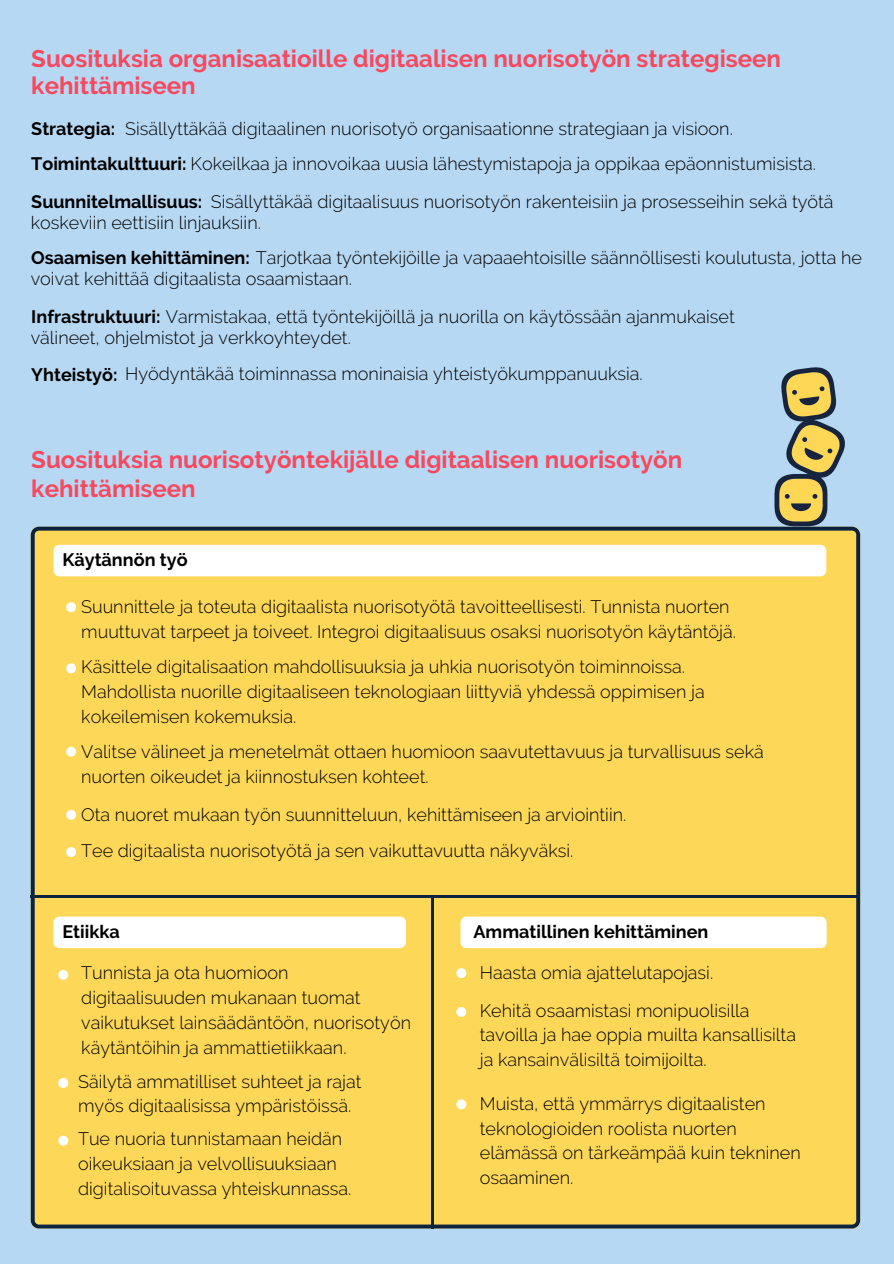
<style>
.page{position:relative;width:894px;height:1264px;background:#fff}
.page>*{position:absolute;margin:0;border:0;box-sizing:border-box;transform-origin:0 0}
.t1{font:700 24px/27px "Raleway";color:#f8485e}
.t2{font:300 18px/24.8px "Raleway";color:#000}
.t3{font:700 18px "Raleway";color:#000}
.s1{font-weight:700}
</style>
<div class="page">
<div style="left:0;top:0;width:893px;height:1263px;background:#b7d8f3"></div>
<div style="left:31px;top:526px;width:828px;height:702px;background:#fdd757"></div>
<div style="left:53px;top:545px;width:773px;height:31px;background:#fff;border-radius:6px"></div>
<svg style="left:66px;top:602px;width:12px;height:10px"></svg>
<svg style="left:66px;top:663px;width:12px;height:10px"></svg>
<svg style="left:66px;top:746px;width:12px;height:10px"></svg>
<svg style="left:66px;top:809px;width:12px;height:10px"></svg>
<svg style="left:66px;top:847px;width:12px;height:10px"></svg>
<hr style="left:31px;top:894px;width:828px;height:3px;background:#0c2340">
<hr style="left:431px;top:896px;width:3px;height:332px;background:#0c2340">
<div style="left:53px;top:916px;width:353px;height:32px;background:#fff;border-radius:6px"></div>
<div style="left:460px;top:916px;width:366px;height:32px;background:#fff;border-radius:6px"></div>
<svg style="left:58px;top:969px;width:12px;height:10px"></svg>
<svg style="left:58px;top:1077px;width:12px;height:10px"></svg>
<svg style="left:58px;top:1135px;width:12px;height:10px"></svg>
<svg style="left:456px;top:968px;width:12px;height:10px"></svg>
<svg style="left:456px;top:1006px;width:12px;height:10px"></svg>
<svg style="left:456px;top:1099px;width:12px;height:10px"></svg>
<img style="left:774px;top:367px;width:71px;height:159px">
<h1 class="t1" style="left:31px;top:45px;width:751px">Suosituksia organisaatioille digitaalisen nuorisotyön strategiseen kehittämiseen</h1>
<p class="t2" style="left:31px;top:111px;width:786px;line-height:35px"><span class="s1">Strategia:</span> Sisällyttäkää digitaalinen nuorisotyö organisaationne strategiaan ja visioon.<br><span class="s1">Toimintakulttuuri:</span> Kokeilkaa ja innovoikaa uusia lähestymistapoja ja oppikaa epäonnistumisista.</p>
<p class="t2" style="left:31px;top:191px;width:804px;line-height:21.1px"><span class="s1">Suunnitelmallisuus:</span> Sisällyttäkää digitaalisuus nuorisotyön rakenteisiin ja prosesseihin sekä työtä koskeviin eettisiin linjauksiin.</p>
<p class="t2" style="left:31px;top:245px;width:831px"><span class="s1">Osaamisen kehittäminen:</span> Tarjotkaa työntekijöille ja vapaaehtoisille säännöllisesti koulutusta, jotta he</p>
<p class="t2" style="left:31px;top:266px;width:323px">voivat kehittää digitaalista osaamistaan.</p>
<p class="t2" style="left:31px;top:304px;width:704px"><span class="s1">Infrastruktuuri:</span> Varmistakaa, että työntekijöillä ja nuorilla on käytössään ajanmukaiset</p>
<p class="t2" style="left:31px;top:325px;width:321px">välineet, ohjelmistot ja verkkoyhteydet.</p>
<p class="t2" style="left:31px;top:361px;width:612px"><span class="s1">Yhteistyö:</span> Hyödyntäkää toiminnassa moninaisia yhteistyökumppanuuksia.</p>
<h1 class="t1" style="left:31px;top:444px;width:652px;line-height:29.2px">Suosituksia nuorisotyöntekijälle digitaalisen nuorisotyön kehittämiseen</h1>
<p class="t3" style="left:62px;top:549px;width:127px">Käytännön työ</p>
<p class="t2" style="left:81px;top:594px;width:656px">Suunnittele ja toteuta digitaalista nuorisotyötä tavoitteellisesti. Tunnista nuorten muuttuvat tarpeet ja toiveet. Integroi digitaalisuus osaksi nuorisotyön käytäntöjä.</p>
<p class="t2" style="left:81px;top:654px;width:624px">Käsittele digitalisaation mahdollisuuksia ja uhkia nuorisotyön toiminnoissa.<br>Mahdollista nuorille digitaaliseen teknologiaan liittyviä yhdessä oppimisen ja kokeilemisen kokemuksia.</p>
<p class="t2" style="left:81px;top:739px;width:684px">Valitse välineet ja menetelmät ottaen huomioon saavutettavuus ja turvallisuus sekä nuorten oikeudet ja kiinnostuksen kohteet.</p>
<p class="t2" style="left:81px;top:797px;width:546px;line-height:35.5px">Ota nuoret mukaan työn suunnitteluun, kehittämiseen ja arviointiin.<br>Tee digitaalista nuorisotyötä ja sen vaikuttavuutta näkyväksi.</p>
<p class="t3" style="left:62px;top:921px;width:59px">Etiikka</p>
<p class="t3" style="left:473px;top:921px;width:236px">Ammatillinen kehittäminen</p>
<p class="t2" style="left:81px;top:960px;width:331px">Tunnista ja ota huomioon digitaalisuuden mukanaan tuomat vaikutukset lainsäädäntöön, nuorisotyön käytäntöihin ja ammattietiikkaan.</p>
<p class="t2" style="left:78px;top:1068px;width:285px">Säilytä ammatilliset suhteet ja rajat myös digitaalisissa ympäristöissä.</p>
<p class="t2" style="left:78px;top:1126px;width:274px">Tue nuoria tunnistamaan heidän oikeuksiaan ja velvollisuuksiaan digitalisoituvassa yhteiskunnassa.</p>
<p class="t2" style="left:479px;top:954px;width:271px;line-height:37.2px">Haasta omia ajattelutapojasi.<br>Kehitä osaamistasi monipuolisilla</p>
<p class="t2" style="left:479px;top:1022px;width:317px">tavoilla ja hae oppia muilta kansallisilta ja kansainvälisiltä toimijoilta.</p>
<p class="t2" style="left:479px;top:1091px;width:322px">Muista, että ymmärrys digitaalisten teknologioiden roolista nuorten elämässä on tärkeämpää kuin tekninen osaaminen.</p>
</div>
